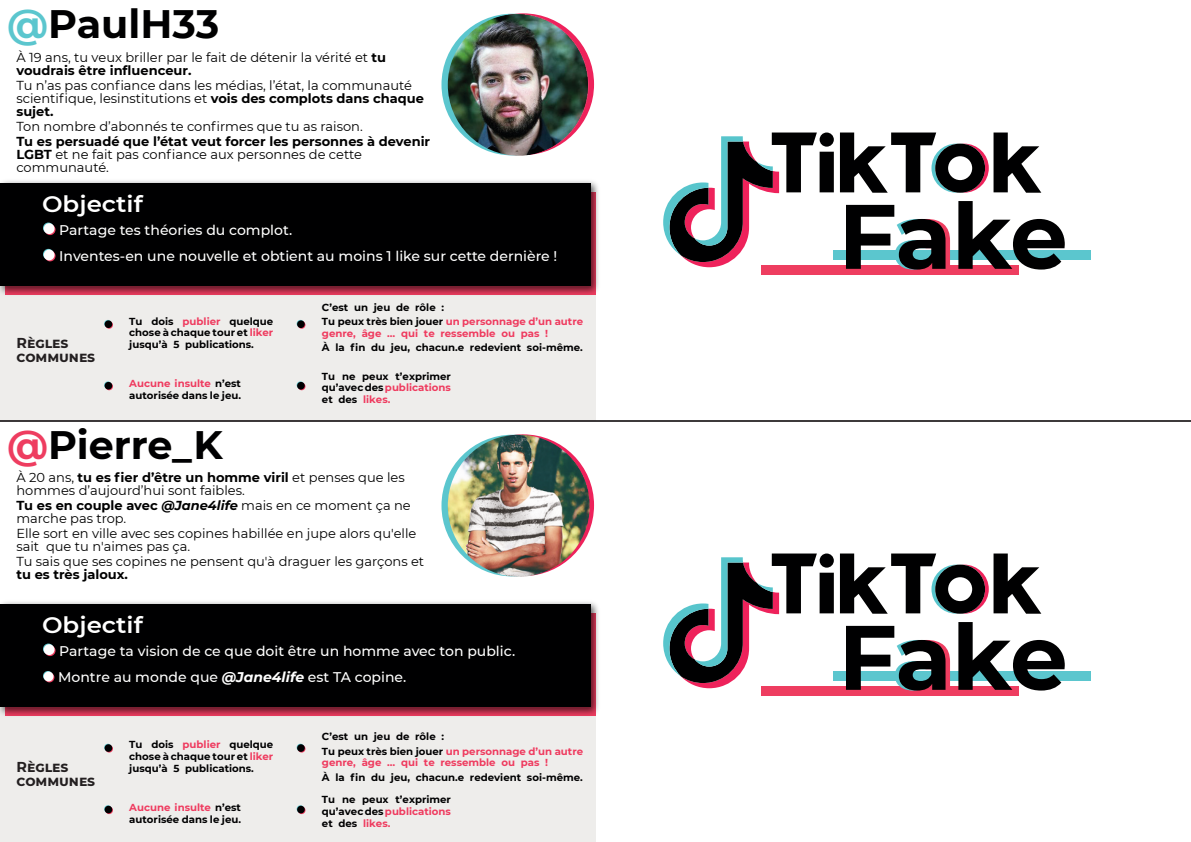
<style>
.page{position:relative;width:1191px;height:842px;background:#fff}
.page>*{position:absolute;margin:0;border:0;box-sizing:border-box;transform-origin:0 0}
.t1{font:700 91.3px "Montserrat";letter-spacing:-.015em;color:#000001}
.t2{font:700 39.7px "Montserrat";color:#000001}
.t3{font:600 22.3px "Montserrat";color:#fff;scale:1.1 1}
.t4{font:700 14.3px/14px "Montserrat";letter-spacing:-.005em;color:#231f20}
.t5{font:500 14px/26.3px "Montserrat";color:#fff}
.t6{font:13px/13px "Montserrat";color:#000001}
.t7{font:700 13px/13px "Montserrat";color:#000001}
.t8{font:700 10.2px/11.6px "Montserrat";color:#000001}
.t9{font:700 10.2px "Montserrat";color:#ee3b5f}
.s1{color:#5bc6ce}
.s2{font-weight:700}
.s3{font-weight:400}
.s4{color:#ee3b5f}
.s5{color:#ee3d60}
.s6{font-weight:700;font-style:italic}
</style>
<div class="page">
<div style="left:0;top:236px;width:595px;height:185px;background:#eeedeb"></div>
<div style="left:0;top:657px;width:595px;height:185px;background:#eeedeb"></div>
<div style="left:298px;top:321px;width:7px;height:8px;background:#d03554;border-radius:50%"></div>
<div style="left:297px;top:320px;width:8px;height:8px;background:#000001;border-radius:50%"></div>
<div style="left:104px;top:320px;width:8px;height:7px;background:#4b9ba2;border-radius:50%"></div>
<svg style="left:105px;top:321px;width:8px;height:8px"></svg>
<div style="left:105px;top:320px;width:7px;height:8px;background:#000001;border-radius:50%"></div>
<div style="left:297px;top:381px;width:7px;height:8px;background:#4fa1a8;border-radius:50%"></div>
<div style="left:297px;top:382px;width:8px;height:8px;background:#000001;border-radius:50%"></div>
<svg style="left:104px;top:381px;width:8px;height:8px"></svg>
<div style="left:105px;top:383px;width:8px;height:7px;background:#cd3452;border-radius:50%"></div>
<div style="left:105px;top:382px;width:7px;height:8px;background:#000001;border-radius:50%"></div>
<div style="left:297px;top:744px;width:8px;height:8px;background:#000001;border-radius:50%"></div>
<div style="left:104px;top:744px;width:8px;height:7px;background:#3c8489;border-radius:50%"></div>
<div style="left:105px;top:745px;width:8px;height:7px;background:#9b273f;border-radius:50%"></div>
<div style="left:105px;top:744px;width:7px;height:8px;background:#000001;border-radius:50%"></div>
<div style="left:297px;top:805px;width:7px;height:8px;background:#40898f;border-radius:50%"></div>
<div style="left:298px;top:806px;width:7px;height:8px;background:#93253b;border-radius:50%"></div>
<div style="left:297px;top:806px;width:8px;height:7px;background:#000001;border-radius:50%"></div>
<svg style="left:105px;top:806px;width:8px;height:8px"></svg>
<div style="left:105px;top:806px;width:7px;height:7px;background:#000001;border-radius:50%"></div>
<div style="left:833px;top:671px;width:258px;height:10px;background:#5bc6ce"></div>
<div style="left:761px;top:686px;width:258px;height:9px;background:#ee3d60"></div>
<svg style="left:663px;top:553px;width:378px;height:137px"></svg>
<img style="left:0;top:602px;width:599px;height:115px">
<div style="left:0;top:604px;width:590px;height:103px;background:#000001"></div>
<svg style="left:43px;top:643px;width:11px;height:11px"></svg>
<svg style="left:45px;top:645px;width:11px;height:11px"></svg>
<div style="left:44px;top:644px;width:10px;height:11px;background:#fff;border-radius:50%"></div>
<svg style="left:43px;top:671px;width:10px;height:10px"></svg>
<div style="left:44px;top:672px;width:9px;height:9px;background:#fff;border-radius:50%"></div>
<svg style="left:441px;top:435px;width:142px;height:141px"></svg>
<svg style="left:452px;top:434px;width:142px;height:142px"></svg>
<img style="left:448px;top:435px;width:142px;height:142px;border-radius:50%">
<div style="left:833px;top:251px;width:258px;height:9px;background:#5bc6ce"></div>
<div style="left:761px;top:265px;width:258px;height:9px;background:#ee3d60"></div>
<svg style="left:663px;top:133px;width:378px;height:137px"></svg>
<img style="left:0;top:181px;width:599px;height:115px">
<div style="left:0;top:183px;width:590px;height:103px;background:#000001"></div>
<div style="left:43px;top:223px;width:11px;height:10px;background:#85d4da;border-radius:50%"></div>
<svg style="left:45px;top:224px;width:11px;height:11px"></svg>
<div style="left:44px;top:223px;width:10px;height:11px;background:#fff;border-radius:50%"></div>
<svg style="left:43px;top:249px;width:11px;height:11px"></svg>
<svg style="left:45px;top:251px;width:11px;height:10px"></svg>
<div style="left:44px;top:250px;width:10px;height:10px;background:#fff;border-radius:50%"></div>
<svg style="left:441px;top:14px;width:142px;height:141px"></svg>
<svg style="left:452px;top:13px;width:142px;height:142px"></svg>
<img style="left:448px;top:14px;width:142px;height:142px;border-radius:50%">
<hr style="left:0;top:420px;width:1191px;height:1px;background:#231f20">
<h2 class="t2" style="left:7px;top:-1px;width:214px"><span class="s1">@</span>PaulH33</h2>
<p class="t6" style="left:16px;top:51px;width:371px">À 19 ans, tu veux briller par le fait de détenir la vérité et <span class="s2">tu voudrais être influenceur.</span></p>
<p class="t6" style="left:16px;top:79px;width:409px">Tu n’as pas confiance dans les médias, l’état, la communauté scientifique, lesinstitutions et <span class="s2">vois des complots dans chaque sujet.</span></p>
<p class="t6" style="left:16px;top:120px;width:348px">Ton nombre d’abonnés te confirmes que tu as raison.</p>
<p class="t7" style="left:16px;top:135px;width:415px">Tu es persuadé que l’état veut forcer les personnes à devenir<br>LGBT <span class="s3">et ne fait pas confiance aux personnes de cette communauté.</span></p>
<h3 class="t3" style="left:42px;top:190px;width:93px">Objectif</h3>
<h3 class="t5" style="left:59px;top:217px;width:499px">Partage tes théories du complot.<br>Inventes-en une nouvelle et obtient au moins 1 like sur cette dernière !</h3>
<h3 class="t4" style="left:17px;top:336px;width:80px">Règles communes</h3>
<p class="t8" style="left:129px;top:315px;width:146px;text-align:justify">Tu dois <span class="s4">publier</span> quelque chose à chaque tour et <span class="s4">liker </span>jusqu’à 5 publications.</p>
<p class="t8" style="left:129px;top:378px;width:113px"><span class="s4">Aucune insulte</span> n’est autorisée dans le jeu.</p>
<h2 class="t2" style="left:7px;top:420px;width:217px"><span class="s5">@</span>Pierre_K</h2>
<p class="t8" style="left:322px;top:300px;width:263px;line-height:14.4px">C’est un jeu de rôle :<br>Tu peux très bien jouer <span class="s4">un personnage d’un autre</span></p>
<p class="t9" style="left:322px;top:327px;width:228px">genre, âge … qui te ressemble ou pas !</p>
<p class="t8" style="left:322px;top:342px;width:262px">À la fin du jeu, chacun.e redevient soi-même.</p>
<p class="t8" style="left:322px;top:370px;width:130px;text-align:justify">Tu ne peux t’exprimer qu’avecdes<span class="s4">publications </span>et des <span class="s4">likes.</span></p>
<p class="t6" style="left:16px;top:471px;width:390px">À 20 ans, <span class="s2">tu es fier d’être un homme viril</span> et penses que les hommes d’aujourd’hui sont faibles.</p>
<p class="t6" style="left:16px;top:499px;width:396px"><span class="s2">Tu es en couple avec</span> <span class="s6">@Jane4life</span> mais en ce moment ça ne marche pas trop.</p>
<p class="t6" style="left:16px;top:527px;width:401px">Elle sort en ville avec ses copines habillée en jupe alors qu'elle sait que tu n'aimes pas ça.</p>
<p class="t6" style="left:16px;top:555px;width:409px">Tu sais que ses copines ne pensent qu'à draguer les garçons et</p>
<p class="t7" style="left:16px;top:568px;width:113px">tu es très jaloux.</p>
<h3 class="t3" style="left:42px;top:611px;width:93px">Objectif</h3>
<h3 class="t5" style="left:58px;top:638px;width:458px">Partage ta vision de ce que doit être un homme avec ton public.<br>Montre au monde que <span class="s6">@Jane4life</span> est TA copine.</h3>
<h3 class="t4" style="left:17px;top:760px;width:80px">Règles communes</h3>
<p class="t8" style="left:129px;top:739px;width:146px;text-align:justify">Tu dois <span class="s4">publier</span> quelque chose à chaque tour et <span class="s4">liker </span>jusqu’à 5 publications.</p>
<p class="t8" style="left:129px;top:802px;width:113px"><span class="s4">Aucune insulte</span> n’est autorisée dans le jeu.</p>
<p class="t8" style="left:322px;top:729px;width:263px;line-height:14.4px">C’est un jeu de rôle :<br>Tu peux très bien jouer <span class="s4">un personnage d’un autre</span></p>
<p class="t9" style="left:322px;top:756px;width:228px">genre, âge … qui te ressemble ou pas !</p>
<p class="t8" style="left:322px;top:771px;width:262px">À la fin du jeu, chacun.e redevient soi-même.</p>
<p class="t8" style="left:322px;top:794px;width:130px;text-align:justify">Tu ne peux t’exprimer qu’avecdes<span class="s4">publications </span>et des <span class="s4">likes.</span></p>
<h1 class="t1" style="left:838px;top:180px;width:231px">Fake</h1>
<h1 class="t1" style="left:838px;top:601px;width:231px">Fake</h1>
</div>
